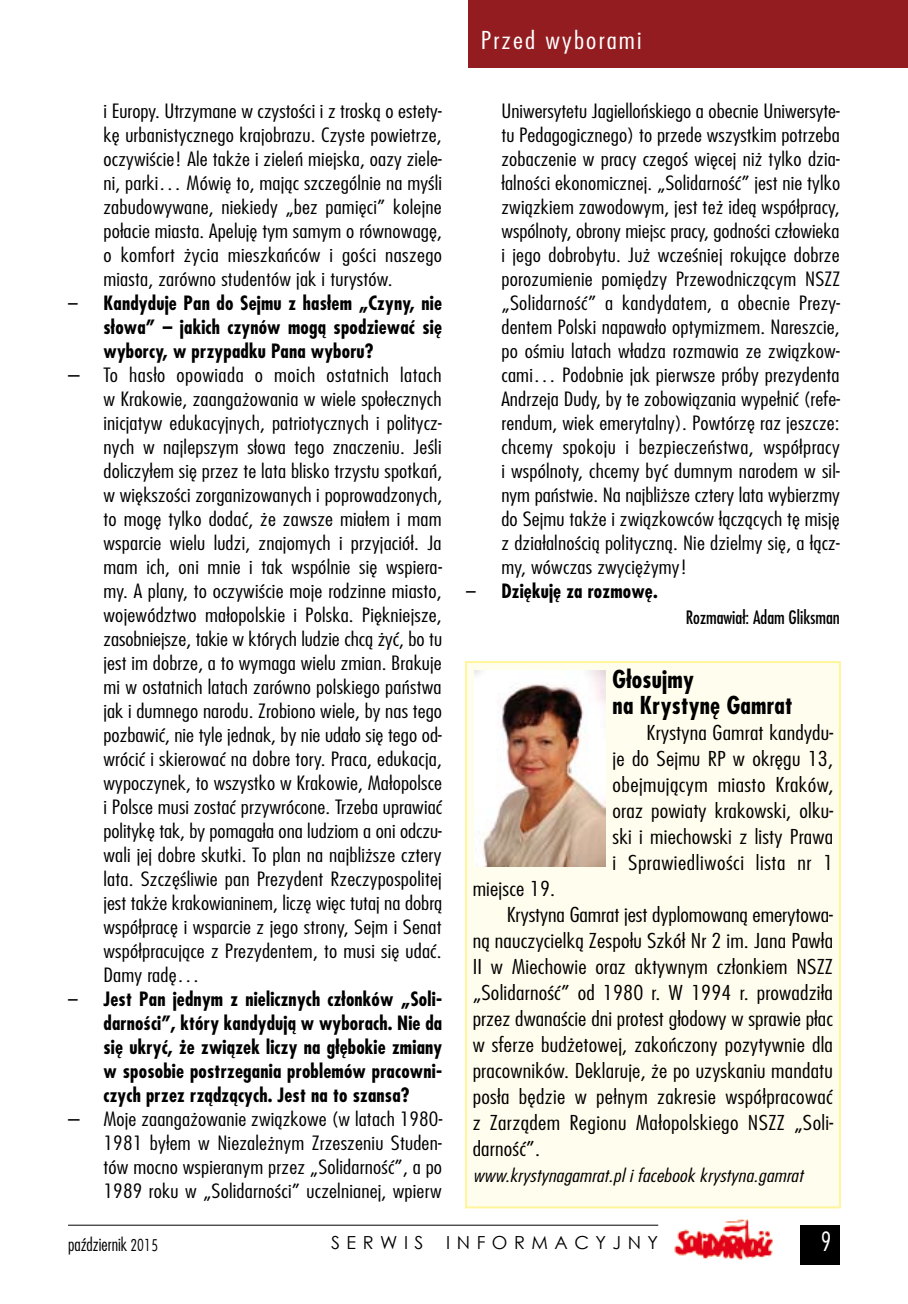
<style>
.page{position:relative;width:908px;height:1304px;background:#fff}
.page>*{position:absolute;margin:0;border:0;box-sizing:border-box;transform-origin:0 0}
.t1{font:28px "Futura Condensed Light Pl";color:#fff}
.t2{font:700 24px/26px "Fujiyama";letter-spacing:.01em;color:#000}
.t3{font:300 24px "Fujiyama";letter-spacing:.075em;color:#fff;scale:1.2 1}
.t4{font:300 20px/26px "Fujiyama";letter-spacing:.01em;color:#000;text-align:justify;scale:1.2 1}
.t5{font:300 19.2px/24px "Fujiyama";letter-spacing:.01em;color:#000;text-align:justify;scale:1.2 1}
.t6{font:700 19.2px/24px "Fujiyama";letter-spacing:.01em;color:#000;text-align:justify}
.t7{font:italic 300 18px "Fujiyama";letter-spacing:.01em;color:#000;scale:1.2 1}
.t8{font:18px "Fujiyama";color:#000}
.t9{font:18px "Century Gothic";letter-spacing:.36em;color:#000}
.t10{font:300 18px "Fujiyama";color:#000}
.s1{font-weight:300}
.s2{font-family:"Futura Condensed Light Pl";font-weight:400}
</style>
<div class="page">
<div style="left:799px;top:1225px;width:40px;height:39px;background:#000"></div>
<hr style="left:68px;top:1225px;width:590px;height:1px;background:#000">
<img style="left:674px;top:1219px;width:99px;height:41px">
<div style="left:468px;top:0;width:439px;height:68px;background:#931c20"></div>
<div style="left:466px;top:662px;width:373px;height:545px;background:#fffded"></div>
<div style="left:465px;top:661px;width:375px;height:547px;border:2px solid #fff59a"></div>
<img style="left:474px;top:671px;width:131px;height:196px">
<p class="t5" style="left:103px;top:98px;width:283px">i Europy. Utrzymane w czystości i z troską o estety&shy;kę urbanistycznego krajobrazu. Czyste powietrze, oczywiście! Ale także i zieleń miejska, oazy ziele&shy;ni, parki… Mówię to, mając szczególnie na myśli zabudowywane, niekiedy „bez pamięci” kolejne połacie miasta. Apeluję tym samym o równowagę, o komfort życia mieszkańców i gości naszego miasta, zarówno studentów jak i turystów.</p>
<p class="t6" style="left:103px;top:290px;width:340px;text-indent:-35px"><span class="s1">–</span> Kandyduje Pan do Sejmu z hasłem „Czyny, nie słowa” – jakich czynów mogą spodziewać się wyborcy, w przypadku Pana wyboru?</p>
<p class="t5" style="left:103px;top:362px;width:284px;text-indent:-35px">– To hasło opowiada o moich ostatnich latach w Krakowie, zaangażowania w wiele społecznych inicjatyw edukacyjnych, patriotycznych i politycz&shy;nych w najlepszym słowa tego znaczeniu. Jeśli doliczyłem się przez te lata blisko trzystu spotkań, w większości zorganizowanych i poprowadzonych, to mogę tylko dodać, że zawsze miałem i mam wsparcie wielu ludzi, znajomych i przyjaciół. Ja mam ich, oni mnie i tak wspólnie się wspiera&shy;my. A plany, to oczywiście moje rodzinne miasto, województwo małopolskie i Polska. Piękniejsze, zasobniejsze, takie w których ludzie chcą żyć, bo tu jest im dobrze, a to wymaga wielu zmian. Brakuje mi w ostatnich latach zarówno polskiego państwa jak i dumnego narodu. Zrobiono wiele, by nas tego pozbawić, nie tyle jednak, by nie udało się tego od&shy;wrócić i skierować na dobre tory. Praca, edukacja, wypoczynek, to wszystko w Krakowie, Małopolsce i Polsce musi zostać przywrócone. Trzeba uprawiać politykę tak, by pomagała ona ludziom a oni odczu&shy;wali jej dobre skutki. To plan na najbliższe cztery lata. Szczęśliwie pan Prezydent Rzeczypospolitej jest także krakowianinem, liczę więc tutaj na dobrą współpracę i wsparcie z jego strony, Sejm i Senat współpracujące z Prezydentem, to musi się udać.<br>Damy radę…</p>
<p class="t6" style="left:103px;top:986px;width:340px;text-indent:-35px"><span class="s1">–</span> Jest Pan jednym z nielicznych członków „Soli&shy;darności”, który kandydują w wyborach. Nie da się ukryć, że związek liczy na głębokie zmiany w sposobie postrzegania problemów pracowni&shy;czych przez rządzących. Jest na to szansa?</p>
<p class="t5" style="left:103px;top:1106px;width:284px;text-indent:-35px">– Moje zaangażowanie związkowe (w latach 1980- 1981 byłem w Niezależnym Zrzeszeniu Studen&shy;tów mocno wspieranym przez „Solidarność”, a po 1989 roku w „Solidarności” uczelnianej, wpierw</p>
<p class="t3" style="left:480px;top:25px;width:135px">Przed wyborami</p>
<p class="t5" style="left:501px;top:98px;width:284px">Uniwersytetu Jagiellońskiego a obecnie Uniwersyte&shy;tu Pedagogicznego) to przede wszystkim potrzeba zobaczenie w pracy czegoś więcej niż tylko dzia&shy;łalności ekonomicznej. „Solidarność” jest nie tylko związkiem zawodowym, jest też ideą współpracy, wspólnoty, obrony miejsc pracy, godności człowieka i jego dobrobytu. Już wcześniej rokujące dobrze porozumienie pomiędzy Przewodniczącym NSZZ „Solidarność” a kandydatem, a obecnie Prezy&shy;dentem Polski napawało optymizmem. Nareszcie, po ośmiu latach władza rozmawia ze związkow&shy;cami… Podobnie jak pierwsze próby prezydenta Andrzeja Dudy, by te zobowiązania wypełnić (refe&shy;rendum, wiek emerytalny). Powtórzę raz jeszcze: chcemy spokoju i bezpieczeństwa, współpracy i wspólnoty, chcemy być dumnym narodem w sil&shy;nym państwie. Na najbliższe cztery lata wybierzmy do Sejmu także i związkowców łączących tę misję z działalnością polityczną. Nie dzielmy się, a łącz&shy;my, wówczas zwyciężymy!</p>
<p class="t6" style="left:466px;top:578px;width:193px"><span class="s1">–</span> Dziękuję za rozmowę.</p>
<p class="t8" style="left:685px;top:605px;width:156px">Rozmawiał: Adam Gliksman</p>
<p class="t2" style="left:612px;top:666px;width:181px">Głosujmy<br>na Krystynę Gamrat</p>
<p class="t4" style="left:612px;top:719px;width:185px;text-indent:34px">Krystyna Gamrat kandydu&shy;je do Sejmu RP w okręgu 13, obejmującym miasto Kraków, oraz powiaty krakowski, olku&shy;ski i miechowski z listy Prawa i Sprawiedliwości lista nr 1</p>
<p class="t4" style="left:472px;top:875px;width:70px">miejsce 19.</p>
<p class="t4" style="left:506px;top:901px;width:273px">Krystyna Gamrat jest dyplomowaną emerytowa-</p>
<p class="t4" style="left:472px;top:927px;width:302px">ną nauczycielką Zespołu Szkół Nr 2 im. Jana Pawła</p>
<p class="t4" style="left:472px;top:953px;width:302px">II w Miechowie oraz aktywnym członkiem NSZZ</p>
<p class="t4" style="left:472px;top:979px;width:301px">„Solidarność” od 1980 r. W 1994 r. prowadziła</p>
<p class="t4" style="left:472px;top:1005px;width:301px">przez dwanaście dni protest głodowy w sprawie płac</p>
<p class="t4" style="left:472px;top:1031px;width:302px">w sferze budżetowej, zakończony pozytywnie dla</p>
<p class="t4" style="left:472px;top:1057px;width:301px">pracowników. Deklaruje, że po uzyskaniu mandatu</p>
<p class="t4" style="left:472px;top:1083px;width:301px">posła będzie w pełnym zakresie współpracować</p>
<p class="t4" style="left:472px;top:1109px;width:302px">z Zarządem Regionu Małopolskiego NSZZ „Soli-</p>
<p class="t4" style="left:472px;top:1135px;width:58px">darność”.</p>
<p class="t7" style="left:472px;top:1164px;width:276px">www.krystynagamrat.pl i facebook krystyna.gamrat</p>
<p class="t10" style="left:68px;top:1232px;width:91px">październik <span class="s2">2015</span></p>
<p class="t9" style="left:331px;top:1230px;width:94px">SERWIS</p>
<p class="t9" style="left:446px;top:1230px;width:213px">INFORMACYJNY</p>
<h1 class="t1" style="left:820px;top:1226px;width:12px">9</h1>
</div>
